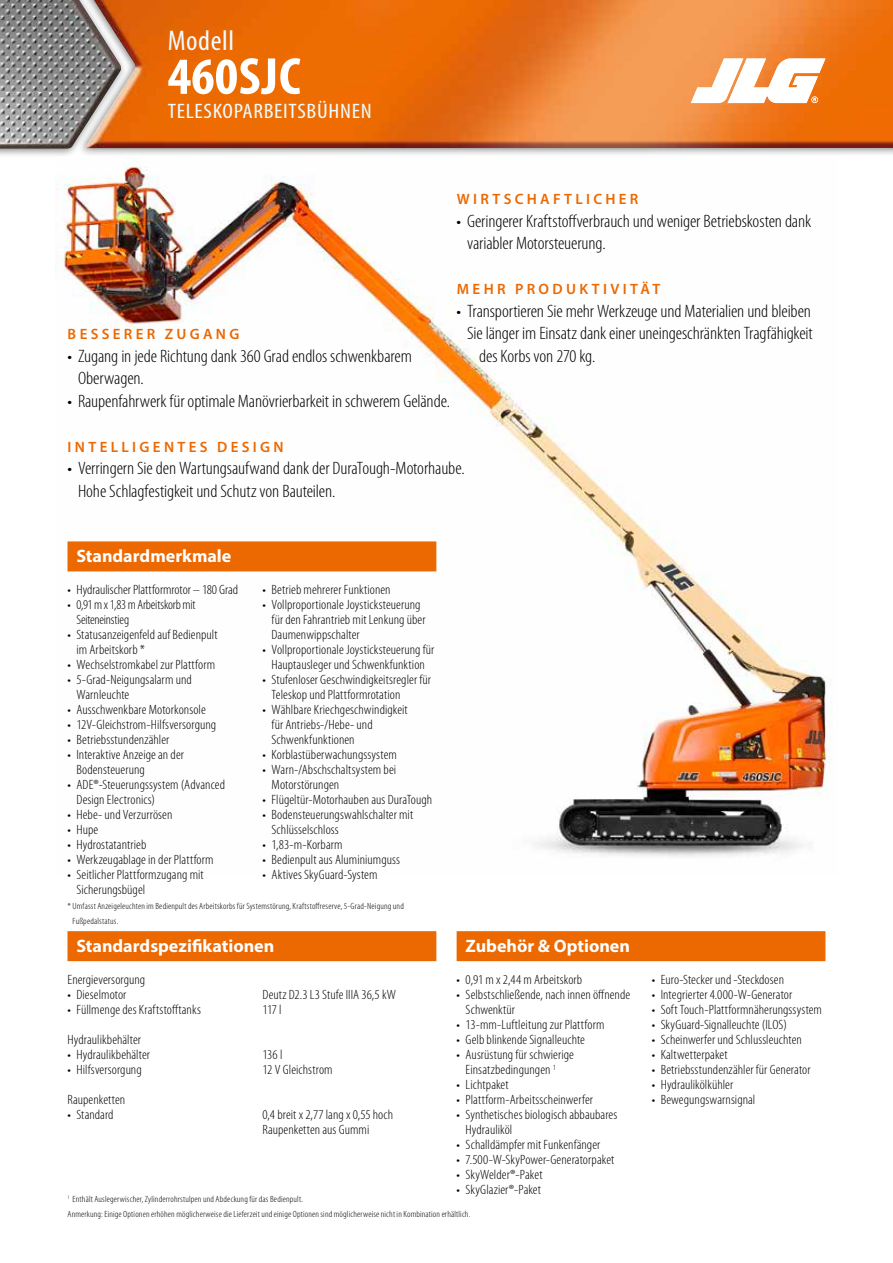
<style>
.page{position:relative;width:893px;height:1263px;background:#fff}
.page>*{position:absolute;margin:0;border:0;box-sizing:border-box;transform-origin:0 0}
.t1{font:700 condensed 52.5px "Myriad Pro";letter-spacing:.01em;color:#fff;scale:1.05 1}
.t2{font:condensed 28.5px "Myriad Pro";letter-spacing:.02em;color:#f0fbff;scale:1.05 1}
.t3{font:condensed 21px "Myriad Pro";letter-spacing:.03em;color:#f0fbff;scale:1.12 1}
.t4{font:300 condensed 18px/22.5px "Myriad Pro";letter-spacing:-.01em;color:#000;scale:1.07 1}
.t5{font:700 18px "Myriad Pro";color:#fff}
.t6{font:600 15px "Myriad Pro";letter-spacing:.225em;color:#ec6801}
.t7{font:300 condensed 13.5px/15px "Myriad Pro";letter-spacing:.005em;color:#000;scale:1.07 1}
.t8{font:300 condensed 13.5px/15px "Myriad Pro";letter-spacing:-.015em;color:#000}
.t9{font:300 condensed 9px/15px "Myriad Pro";letter-spacing:.02em;color:#000;scale:1.07 1}
</style>
<div class="page">
<div style="left:77px;top:0;width:816px;height:157px;background:#000;opacity:.5"></div>
<img style="left:128px;top:0;width:765px;height:148px">
<div style="left:0;top:0;width:128px;height:158px;background:#000;opacity:.5"></div>
<img style="left:0;top:0;width:121px;height:149px">
<svg style="left:691px;top:59px;width:134px;height:44px"></svg>
<img style="left:55px;top:159px;width:778px;height:698px">
<div style="left:457px;top:931px;width:368px;height:30px;background:#ec6801"></div>
<div style="left:68px;top:931px;width:368px;height:30px;background:#ec6801"></div>
<div style="left:68px;top:541px;width:368px;height:30px;background:#ec6801"></div>
<h2 class="t2" style="left:168px;top:24px;width:65px">Modell</h2>
<h1 class="t1" style="left:168px;top:44px;width:128px">460SJC</h1>
<h3 class="t3" style="left:168px;top:98px;width:184px">TELESKOPARBEITSBÜHNEN</h3>
<p class="t6" style="left:457px;top:189px;width:183px">WIRTSCHAFTLICHER</p>
<h3 class="t4" style="left:467px;top:209px;width:323px;text-indent:-10px">• Geringerer Kraftstoffverbrauch und weniger Betriebskosten dank variabler Motorsteuerung.</h3>
<p class="t6" style="left:457px;top:279px;width:205px">MEHR PRODUKTIVITÄT</p>
<h3 class="t4" style="left:457px;top:299px;width:333px">• Transportieren Sie mehr Werkzeuge und Materialien und bleiben</h3>
<h3 class="t4" style="left:467px;top:322px;width:325px">Sie länger im Einsatz dank einer uneingeschränkten Tragfähigkeit</h3>
<h3 class="t4" style="left:479px;top:344px;width:110px">des Korbs von 270 kg.</h3>
<p class="t6" style="left:68px;top:324px;width:173px">BESSERER ZUGANG</p>
<h3 class="t4" style="left:78px;top:344px;width:314px;text-indent:-10px">• Zugang in jede Richtung dank 360 Grad endlos schwenkbarem<br>Oberwagen.</h3>
<h3 class="t4" style="left:68px;top:389px;width:359px">• Raupenfahrwerk für optimale Manövrierbarkeit in schwerem Gelände.</h3>
<p class="t6" style="left:68px;top:437px;width:218px">INTELLIGENTES DESIGN</p>
<h3 class="t4" style="left:78px;top:457px;width:363px;text-indent:-10px">• Verringern Sie den Wartungsaufwand dank der DuraTough-Motorhaube.<br>Hohe Schlagfestigkeit und Schutz von Bauteilen.</h3>
<h3 class="t5" style="left:76px;top:545px;width:156px">Standardmerkmale</h3>
<p class="t7" style="left:68px;top:582px;width:161px">• Hydraulischer Plattformrotor – 180 Grad</p>
<p class="t8" style="left:76px;top:597px;width:121px;text-indent:-9px">• 0,91 m x 1,83 m Arbeitskorb mit<br>Seiteneinstieg</p>
<p class="t7" style="left:77px;top:627px;width:133px;text-indent:-9px">• Statusanzeigenfeld auf Bedienpult im Arbeitskorb *</p>
<p class="t7" style="left:68px;top:657px;width:140px">• Wechselstromkabel zur Plattform</p>
<p class="t7" style="left:77px;top:672px;width:109px;text-indent:-9px">• 5-Grad-Neigungsalarm und<br>Warnleuchte</p>
<p class="t7" style="left:68px;top:702px;width:131px">• Ausschwenkbare Motorkonsole</p>
<p class="t7" style="left:68px;top:717px;width:140px">• 12V-Gleichstrom-Hilfsversorgung</p>
<p class="t7" style="left:68px;top:732px;width:97px">• Betriebsstundenzähler</p>
<p class="t7" style="left:77px;top:747px;width:102px;text-indent:-9px">• Interaktive Anzeige an der<br>Bodensteuerung</p>
<p class="t7" style="left:77px;top:777px;width:140px;text-indent:-9px">• ADE®-Steuerungssystem (Advanced<br>Design Electronics)</p>
<p class="t7" style="left:68px;top:807px;width:100px">• Hebe- und Verzurrösen</p>
<p class="t7" style="left:68px;top:822px;width:30px">• Hupe</p>
<p class="t7" style="left:68px;top:837px;width:75px">• Hydrostatantrieb</p>
<p class="t7" style="left:68px;top:852px;width:138px">• Werkzeugablage in der Plattform</p>
<p class="t7" style="left:77px;top:867px;width:120px;text-indent:-9px">• Seitlicher Plattformzugang mit<br>Sicherungsbügel</p>
<p class="t7" style="left:263px;top:582px;width:121px">• Betrieb mehrerer Funktionen</p>
<p class="t7" style="left:272px;top:597px;width:145px;text-indent:-9px">• Vollproportionale Joysticksteuerung für den Fahrantrieb mit Lenkung über<br>Daumenwippschalter</p>
<p class="t7" style="left:263px;top:642px;width:162px;text-align:center">• Vollproportionale Joysticksteuerung für<br>Hauptausleger und Schwenkfunktion</p>
<p class="t7" style="left:272px;top:672px;width:151px;text-indent:-9px">• Stufenloser Geschwindigkeitsregler für<br>Teleskop und Plattformrotation</p>
<p class="t7" style="left:272px;top:702px;width:129px;text-indent:-9px">• Wählbare Kriechgeschwindigkeit für Antriebs-/Hebe- und<br>Schwenkfunktionen</p>
<p class="t7" style="left:263px;top:747px;width:127px">• Korblastüberwachungssystem</p>
<p class="t7" style="left:272px;top:762px;width:118px;text-indent:-9px">• Warn-/Abschschaltsystem bei<br>Motorstörungen</p>
<p class="t7" style="left:263px;top:792px;width:160px">• Flügeltür-Motorhauben aus DuraTough</p>
<p class="t7" style="left:272px;top:807px;width:134px;text-indent:-9px">• Bodensteuerungswahlschalter mit<br>Schlüsselschloss</p>
<p class="t7" style="left:263px;top:837px;width:76px">• 1,83‑m-Korbarm</p>
<p class="t7" style="left:263px;top:852px;width:130px">• Bedienpult aus Aluminiumguss</p>
<p class="t7" style="left:263px;top:867px;width:109px">• Aktives SkyGuard-System</p>
<p class="t9" style="left:73px;top:898px;width:311px;text-indent:-5px">* Umfasst Anzeigeleuchten im Bedienpult des Arbeitskorbs für Systemstörung, Kraftstoffreserve, 5-Grad-Neigung und<br>Fußpedalstatus.</p>
<h3 class="t5" style="left:76px;top:934px;width:199px">Standardspezifikationen</h3>
<h3 class="t5" style="left:466px;top:934px;width:166px">Zubehör &amp; Optionen</h3>
<p class="t7" style="left:457px;top:972px;width:119px">• 0,91 m x 2,44 m Arbeitskorb</p>
<p class="t7" style="left:466px;top:987px;width:155px;text-indent:-9px">• Selbstschließende, nach innen öffnende<br>Schwenktür</p>
<p class="t7" style="left:457px;top:1017px;width:140px">• 13‑mm-Luftleitung zur Plattform</p>
<p class="t7" style="left:457px;top:1032px;width:121px">• Gelb blinkende Signalleuchte</p>
<p class="t7" style="left:466px;top:1047px;width:103px;text-indent:-9px">• Ausrüstung für schwierige<br>Einsatzbedingungen <sup>1</sup></p>
<p class="t7" style="left:457px;top:1077px;width:50px">• Lichtpaket</p>
<p class="t7" style="left:457px;top:1092px;width:129px">• Plattform-Arbeitsscheinwerfer</p>
<p class="t7" style="left:466px;top:1107px;width:143px;text-indent:-9px">• Synthetisches biologisch abbaubares<br>Hydrauliköl</p>
<p class="t7" style="left:457px;top:1137px;width:136px">• Schalldämpfer mit Funkenfänger</p>
<p class="t7" style="left:457px;top:1152px;width:149px">• 7.500‑W-SkyPower-Generatorpaket</p>
<p class="t7" style="left:457px;top:1167px;width:82px">• SkyWelder®-Paket</p>
<p class="t7" style="left:457px;top:1182px;width:80px">• SkyGlazier®-Paket</p>
<p class="t7" style="left:68px;top:972px;width:74px">Energieversorgung</p>
<p class="t7" style="left:68px;top:987px;width:57px">• Dieselmotor</p>
<p class="t7" style="left:262px;top:987px;width:126px">Deutz D2.3 L3 Stufe IIIA 36,5 kW</p>
<p class="t7" style="left:68px;top:1002px;width:126px">• Füllmenge des Kraftstofftanks</p>
<p class="t7" style="left:262px;top:1002px;width:19px">117 l</p>
<p class="t7" style="left:68px;top:1032px;width:70px">Hydraulikbehälter</p>
<p class="t7" style="left:68px;top:1047px;width:79px">• Hydraulikbehälter</p>
<p class="t7" style="left:263px;top:1047px;width:20px">136 l</p>
<p class="t7" style="left:68px;top:1062px;width:71px">• Hilfsversorgung</p>
<p class="t7" style="left:262px;top:1062px;width:67px">12 V Gleichstrom</p>
<p class="t7" style="left:68px;top:1092px;width:55px">Raupenketten</p>
<p class="t7" style="left:68px;top:1107px;width:45px">• Standard</p>
<p class="t7" style="left:262px;top:1107px;width:124px">0,4 breit x 2,77 lang x 0,55 hoch<br>Raupenketten aus Gummi</p>
<p class="t9" style="left:67px;top:1191px;width:378px"><sup>1</sup> Enthält Auslegerwischer, Zylinderrohrstulpen und Abdeckung für das Bedienpult.<br>Anmerkung: Einige Optionen erhöhen möglicherweise die Lieferzeit und einige Optionen sind möglicherweise nicht in Kombination erhältlich.</p>
<p class="t7" style="left:652px;top:972px;width:125px">• Euro-Stecker und -Steckdosen</p>
<p class="t7" style="left:652px;top:987px;width:133px">• Integrierter 4.000‑W-Generator</p>
<p class="t7" style="left:652px;top:1002px;width:161px">• Soft Touch-Plattformnäherungssystem</p>
<p class="t7" style="left:652px;top:1017px;width:128px">• SkyGuard-Signalleuchte (ILOS)</p>
<p class="t7" style="left:652px;top:1032px;width:142px">• Scheinwerfer und Schlussleuchten</p>
<p class="t7" style="left:652px;top:1047px;width:73px">• Kaltwetterpaket</p>
<p class="t7" style="left:652px;top:1062px;width:150px">• Betriebsstundenzähler für Generator</p>
<p class="t7" style="left:652px;top:1077px;width:78px">• Hydraulikölkühler</p>
<p class="t7" style="left:652px;top:1092px;width:98px">• Bewegungswarnsignal</p>
</div>
